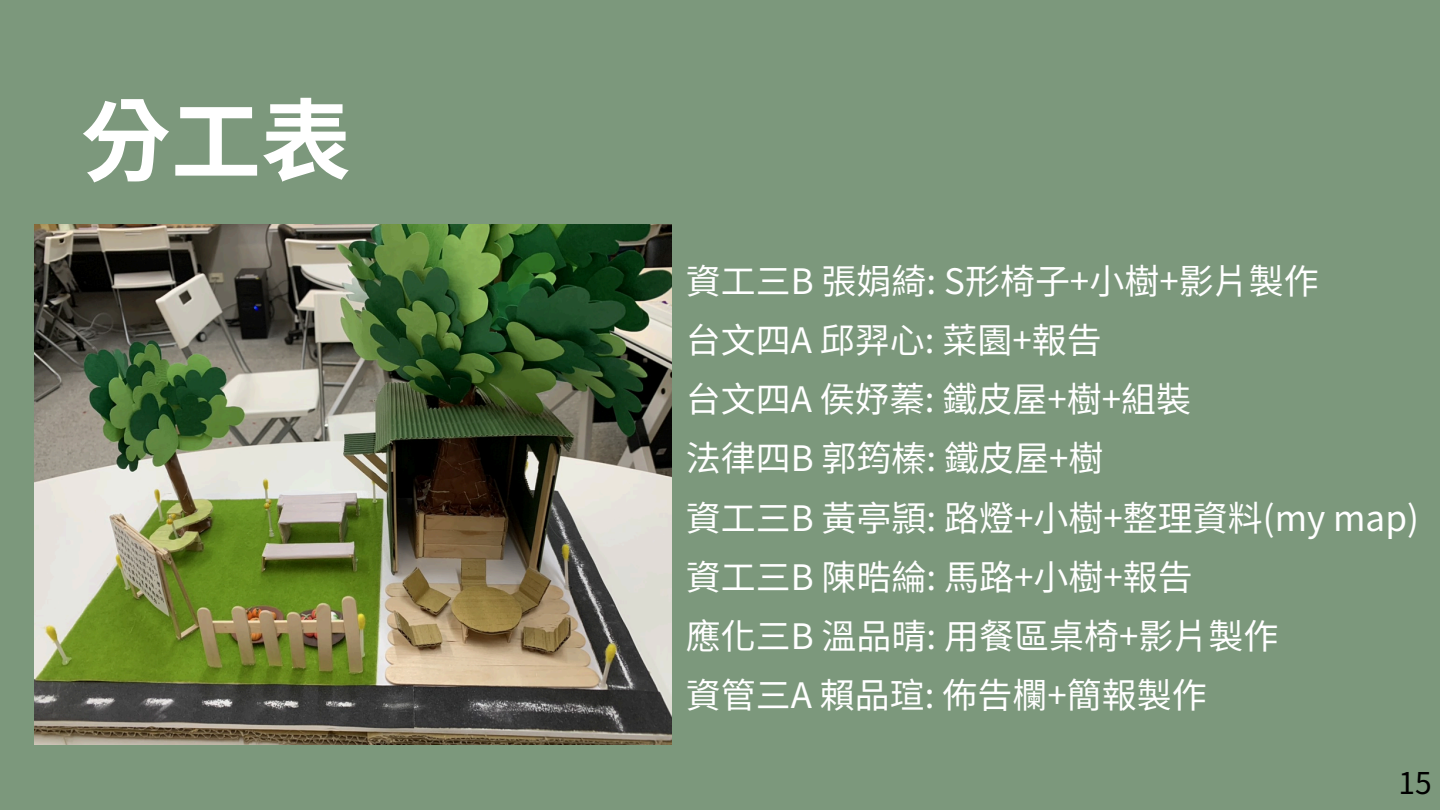
<style>
.page{position:relative;width:1440px;height:810px;background:#7c987c}
.page>*{position:absolute;margin:0;border:0;box-sizing:border-box;transform-origin:0 0}
.t1{font:700 90px "Noto Sans TC";color:#fff}
.t2{font:35px "Noto Sans TC";color:#fff}
.t3{font:30px "Noto Sans TC";color:#000}
</style>
<div class="page">
<img style="left:34px;top:225px;width:638px;height:520px">
<h1 class="t1" style="left:81px;top:70px;width:271px">分工表</h1>
<p class="t2" style="left:686px;top:253px;width:635px">資工三B 張娟綺: S形椅子+小樹+影片製作</p>
<p class="t2" style="left:686px;top:312px;width:417px">台文四A 邱羿心: 菜園+報告</p>
<p class="t2" style="left:686px;top:371px;width:507px">台文四A 侯妤蓁: 鐵皮屋+樹+組裝</p>
<p class="t2" style="left:686px;top:431px;width:419px">法律四B 郭筠榛: 鐵皮屋+樹</p>
<p class="t2" style="left:686px;top:490px;width:735px">資工三B 黃亭頴: 路燈+小樹+整理資料(my map)</p>
<p class="t2" style="left:686px;top:549px;width:509px">資工三B 陳晧綸: 馬路+小樹+報告</p>
<p class="t2" style="left:686px;top:608px;width:594px">應化三B 溫品晴: 用餐區桌椅+影片製作</p>
<p class="t2" style="left:686px;top:668px;width:522px">資管三A 賴品瑄: 佈告欄+簡報製作</p>
<p class="t3" style="left:1399px;top:759px;width:35px">15</p>
</div>
